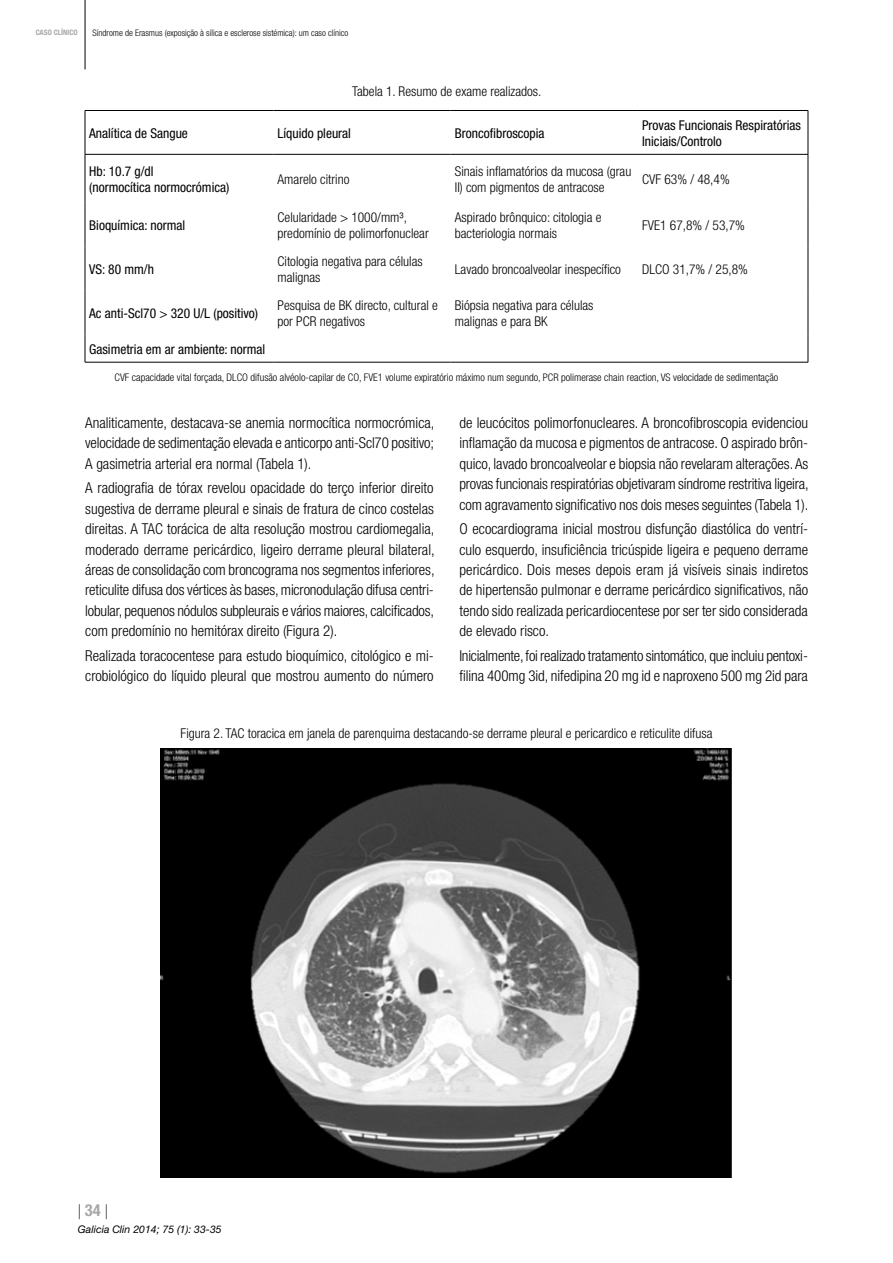
<style>
.page{position:relative;width:893px;height:1263px;background:#fff}
.page>*{position:absolute;margin:0;border:0;box-sizing:border-box;transform-origin:0 0}
.t1{font:300 condensed 15px/20.4px "Helvetica Neue";color:#000;text-align:justify}
.t2{font:100 15px "Helvetica Neue";color:#000}
.TABLAS{font:300 condensed 13.5px/16.2px "Helvetica Neue";color:#000}
.TABLAS-2{font:condensed 13.5px/16.2px "Helvetica Neue";color:#000}
.TABLAS-3{font:300 condensed 10.5px "Helvetica Neue";color:#000}
.t3{font:italic 10.5px "Helvetica Neue";color:#000}
.TABLAS-4{font:300 condensed 9px "Helvetica Neue";color:#000}
.TABLAS-5{font:700 condensed 7.5px "Helvetica Neue";color:#a6a7a9}
.s1{font-weight:700;font-stretch:condensed;font-size:16.5px;color:#a6a7a9}
</style>
<div class="page">
<hr style="left:85px;top:0;width:1px;height:69px;background:#000">
<svg style="left:86px;top:111px;width:722px;height:251px"></svg>
<hr style="left:85px;top:110px;width:188px;height:1px;background:#000">
<hr style="left:85px;top:111px;width:1px;height:43px;background:#000">
<hr style="left:273px;top:110px;width:178px;height:1px;background:#000">
<hr style="left:451px;top:110px;width:187px;height:1px;background:#000">
<hr style="left:638px;top:110px;width:170px;height:1px;background:#000">
<hr style="left:808px;top:111px;width:1px;height:43px;background:#000">
<hr style="left:85px;top:155px;width:1px;height:48px;background:#000">
<hr style="left:808px;top:155px;width:1px;height:48px;background:#000">
<hr style="left:85px;top:203px;width:1px;height:43px;background:#000">
<hr style="left:808px;top:203px;width:1px;height:43px;background:#000">
<hr style="left:85px;top:246px;width:1px;height:44px;background:#000">
<hr style="left:808px;top:246px;width:1px;height:44px;background:#000">
<hr style="left:85px;top:290px;width:1px;height:44px;background:#000">
<hr style="left:808px;top:290px;width:1px;height:44px;background:#000">
<svg style="left:85px;top:334px;width:1px;height:28px"></svg>
<svg style="left:808px;top:334px;width:1px;height:28px"></svg>
<hr style="left:85px;top:362px;width:188px;height:1px;background:#000">
<hr style="left:273px;top:362px;width:178px;height:1px;background:#000">
<hr style="left:451px;top:362px;width:187px;height:1px;background:#000">
<hr style="left:638px;top:362px;width:170px;height:1px;background:#000">
<hr style="left:85px;top:154px;width:188px;height:1px;background:#000">
<hr style="left:273px;top:154px;width:178px;height:1px;background:#000">
<hr style="left:451px;top:154px;width:187px;height:1px;background:#000">
<hr style="left:638px;top:154px;width:170px;height:1px;background:#000">
<img style="left:160px;top:749px;width:572px;height:429px">
<p class="TABLAS-5" style="left:36px;top:27px;width:43px">CASO CLÍNICO</p>
<p class="TABLAS-4" style="left:93px;top:28px;width:257px">Síndrome de Erasmus (exposição à sílica e esclerose sistémica): um caso clínico</p>
<p class="TABLAS" style="left:352px;top:83px;width:191px">Tabela 1. Resumo de exame realizados.</p>
<p class="TABLAS-2" style="left:89px;top:125px;width:100px">Analítica de Sangue</p>
<p class="TABLAS-2" style="left:278px;top:125px;width:75px">Líquido pleural</p>
<p class="TABLAS-2" style="left:455px;top:125px;width:91px">Broncofibroscopia</p>
<p class="TABLAS-2" style="left:642px;top:117px;width:160px">Provas Funcionais Respiratórias<br>Iniciais/Controlo</p>
<p class="TABLAS-2" style="left:89px;top:163px;width:142px">Hb: 10.7 g/dl<br>(normocítica normocrómica)</p>
<p class="TABLAS" style="left:278px;top:171px;width:73px">Amarelo citrino</p>
<p class="TABLAS" style="left:455px;top:163px;width:178px">Sinais inflamatórios da mucosa (grau<br>II) com pigmentos de antracose</p>
<p class="TABLAS" style="left:642px;top:171px;width:89px">CVF 63% / 48,4%</p>
<p class="TABLAS-2" style="left:89px;top:217px;width:97px">Bioquímica: normal</p>
<p class="TABLAS" style="left:278px;top:209px;width:153px">Celularidade &gt; 1000/mm³, predomínio de polimorfonuclear</p>
<p class="TABLAS" style="left:455px;top:209px;width:148px">Aspirado brônquico: citologia e bacteriologia normais</p>
<p class="TABLAS" style="left:642px;top:217px;width:104px">FVE1 67,8% / 53,7%</p>
<p class="TABLAS-2" style="left:89px;top:261px;width:66px">VS: 80 mm/h</p>
<p class="TABLAS" style="left:278px;top:253px;width:147px">Citologia negativa para células malignas</p>
<p class="TABLAS" style="left:455px;top:261px;width:168px">Lavado broncoalveolar inespecífico</p>
<p class="TABLAS" style="left:642px;top:261px;width:107px">DLCO 31,7% / 25,8%</p>
<p class="TABLAS-2" style="left:89px;top:305px;width:170px">Ac anti-Scl70 &gt; 320 U/L (positivo)</p>
<p class="TABLAS" style="left:278px;top:297px;width:162px">Pesquisa de BK directo, cultural e por PCR negativos</p>
<p class="TABLAS" style="left:455px;top:297px;width:140px">Biópsia negativa para células malignas e para BK</p>
<p class="TABLAS-2" style="left:89px;top:341px;width:178px">Gasimetria em ar ambiente: normal</p>
<p class="TABLAS-3" style="left:115px;top:371px;width:665px">CVF capacidade vital forçada, DLCO difusão alvéolo-capilar de CO, FVE1 volume expiratório máximo num segundo, PCR polimerase chain reaction, VS velocidade de sedimentação</p>
<p class="t1" style="left:85px;top:412px;width:351px">Analiticamente, destacava-se anemia normocítica normocrómica, velocidade de sedimentação elevada e anticorpo anti-Scl70 positivo; A gasimetria arterial era normal (Tabela 1).</p>
<p class="t1" style="left:85px;top:478px;width:351px">A radiografia de tórax revelou opacidade do terço inferior direito sugestiva de derrame pleural e sinais de fratura de cinco costelas direitas. A TAC torácica de alta resolução mostrou cardiomegalia, moderado derrame pericárdico, ligeiro derrame pleural bilateral, áreas de consolidação com broncograma nos segmentos inferiores, reticulite difusa dos vértices às bases, micronodulação difusa centri&shy;lobular, pequenos nódulos subpleurais e vários maiores, calcificados, com predomínio no hemitórax direito (Figura 2).</p>
<p class="t1" style="left:85px;top:645px;width:350px">Realizada toracocentese para estudo bioquímico, citológico e mi&shy;crobiológico do líquido pleural que mostrou aumento do número</p>
<p class="t1" style="left:459px;top:412px;width:351px">de leucócitos polimorfonucleares. A broncofibroscopia evidenciou inflamação da mucosa e pigmentos de antracose. O aspirado brôn&shy;quico, lavado broncoalveolar e biopsia não revelaram alterações. As provas funcionais respiratórias objetivaram síndrome restritiva ligeira, com agravamento significativo nos dois meses seguintes (Tabela 1).</p>
<p class="t1" style="left:459px;top:519px;width:351px">O ecocardiograma inicial mostrou disfunção diastólica do ventrí&shy;culo esquerdo, insuficiência tricúspide ligeira e pequeno derrame pericárdico. Dois meses depois eram já visíveis sinais indiretos de hipertensão pulmonar e derrame pericárdico significativos, não tendo sido realizada pericardiocentese por ser ter sido considerada de elevado risco.</p>
<p class="t1" style="left:459px;top:645px;width:350px">Inicialmente, foi realizado tratamento sintomático, que incluiu pentoxi&shy;filina 400mg 3id, nifedipina 20 mg id e naproxeno 500 mg 2id para</p>
<p class="TABLAS" style="left:181px;top:725px;width:533px">Figura 2. TAC toracica em janela de parenquima destacando-se derrame pleural e pericardico e reticulite difusa</p>
<p class="t2" style="left:78px;top:1202px;width:32px">|<span class="s1">34</span>|</p>
<p class="t3" style="left:78px;top:1223px;width:145px">Galicia Clin 2014; 75 (1): 33-35</p>
</div>
